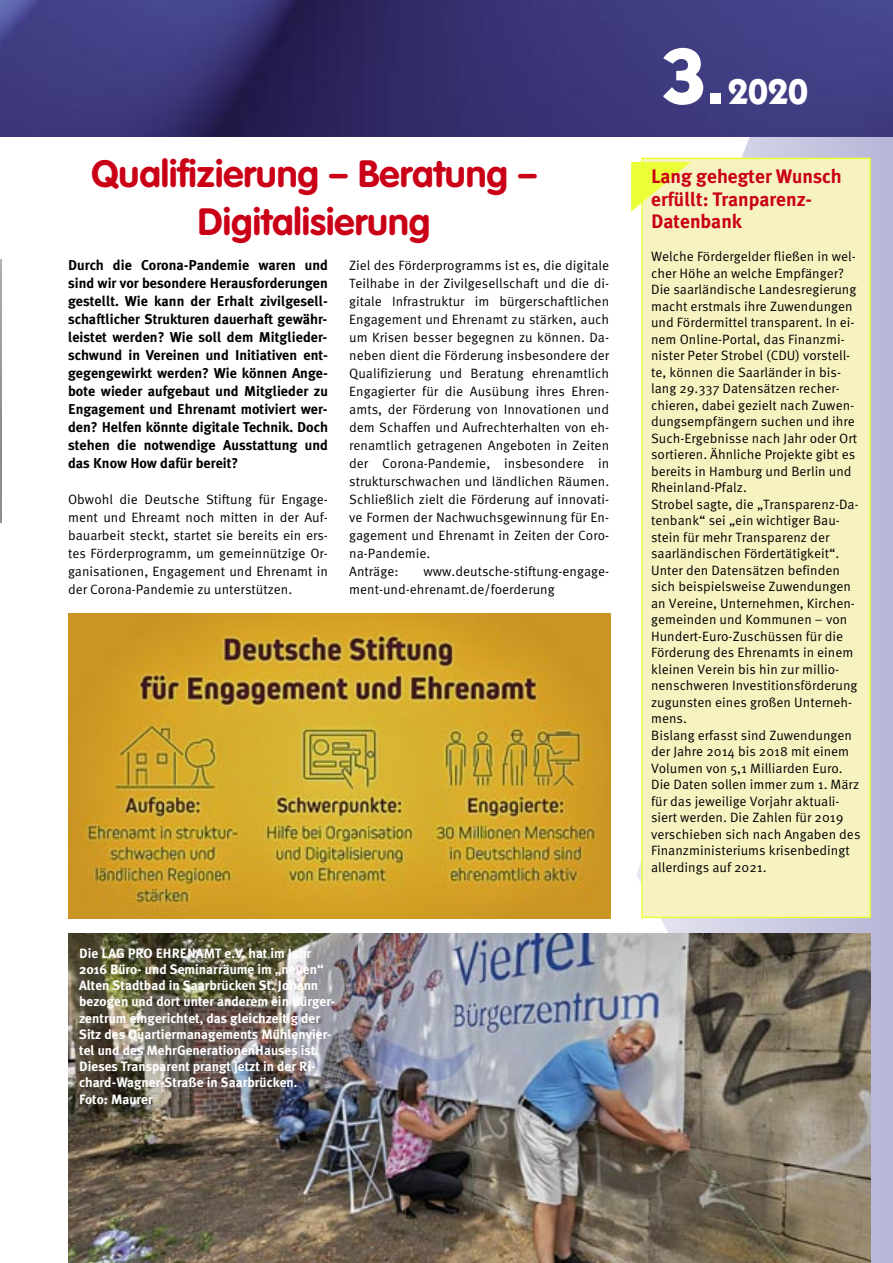
<style>
.page{position:relative;width:893px;height:1263px;background:#fff}
.page>*{position:absolute;margin:0;border:0;box-sizing:border-box;transform-origin:0 0}
.t1{font:700 37.5px/48px "VAG Rounded";color:#ca0017;text-align:center}
.t2{font:700 36px "Itc Kabel";color:#fff}
.t3{font:700 19.5px/22.5px "Meta Plus";color:#ca0017}
.t4{font:700 14.25px/18px "Meta Plus";color:#000;text-align:justify}
.t5{font:13.5px/16.5px "Meta OT Norm";color:#000}
.t6{font:700 13.5px/16.2px "Meta Plus";color:#fff}
.s1{font-size:79.5px}
.s2{font-family:"Helvetica Neue";font-size:66px}
</style>
<div class="page">
<svg style="left:521px;top:137px;width:372px;height:1126px"></svg>
<img style="left:68px;top:934px;width:803px;height:329px">
<img style="left:0;top:0;width:893px;height:137px">
<img style="left:0;top:260px;width:1px;height:262px">
<div style="left:643px;top:159px;width:226px;height:758px;background:#f6f3c1"></div>
<div style="left:641px;top:158px;width:230px;height:760px;border:2px solid #ebff39"></div>
<svg style="left:631px;top:162px;width:60px;height:50px"></svg>
<img style="left:68px;top:614px;width:542px;height:304px">
<p class="t1" style="left:91px;top:152px;width:447px">Qualifizierung – Beratung –<br>Digitalisierung</p>
<p class="t4" style="left:68px;top:257px;width:261px">Durch die Corona-Pandemie waren und sind wir vor besondere Herausforderungen gestellt. Wie kann der Erhalt zivilgesell&shy;schaftlicher Strukturen dauerhaft gewähr&shy;leistet werden? Wie soll dem Mitglieder&shy;schwund in Vereinen und Initiativen ent&shy;gegengewirkt werden? Wie können Ange&shy;bote wieder aufgebaut und Mitglieder zu Engagement und Ehrenamt motiviert wer&shy;den? Helfen könnte digitale Technik. Doch stehen die notwendige Ausstattung und das Know How dafür bereit?</p>
<p class="t5" style="left:68px;top:491px;width:261px;line-height:18px;text-align:justify">Obwohl die Deutsche Stiftung für Engage&shy;ment und Ehreamt noch mitten in der Auf&shy;bauarbeit steckt, startet sie bereits ein ers&shy;tes Förderprogramm, um gemeinnützige Or&shy;ganisationen, Engagement und Ehrenamt in der Corona-Pandemie zu unterstützen.</p>
<p class="t5" style="left:349px;top:257px;width:261px;line-height:18px;text-align:justify">Ziel des Förderprogramms ist es, die digitale Teilhabe in der Zivilgesellschaft und die di&shy;gitale Infrastruktur im bürgerschaftlichen Engagement und Ehrenamt zu stärken, auch um Krisen besser begegnen zu können. Da&shy;neben dient die Förderung insbesondere der Qualifizierung und Beratung ehrenamtlich Engagierter für die Ausübung ihres Ehren&shy;amts, der Förderung von Innovationen und dem Schaffen und Aufrechterhalten von eh&shy;renamtlich getragenen Angeboten in Zeiten der Corona-Pandemie, insbesondere in strukturschwachen und ländlichen Räumen.<br>Schließlich zielt die Förderung auf innovati&shy;ve Formen der Nachwuchsgewinnung für En&shy;gagement und Ehrenamt in Zeiten der Coro&shy;na-Pandemie.</p>
<p class="t5" style="left:349px;top:564px;width:51px">Anträge:</p>
<p class="t5" style="left:349px;top:563px;width:261px;line-height:18px;text-indent:74px">www.deutsche-stiftung-engage&shy;ment-und-ehrenamt.de/foerderung</p>
<p class="t6" style="left:79px;top:946px;width:257px">Die LAG PRO EHRENAMT e.V. hat im Jahr 2016 Büro- und Seminarräume im „neuen“ Alten Stadtbad in Saarbrücken St. Johann bezogen und dort unter anderem ein Bürger&shy;zentrum eingerichtet, das gleichzeitig der Sitz des Quartiermanagements Mühlenvier&shy;tel und des MehrGenerationenHauses ist.<br>Dieses Transparent prangt jetzt in der Ri&shy;chard-Wagner-Straße in Saarbrücken.</p>
<p class="t6" style="left:79px;top:1092px;width:75px">Foto: Maurer</p>
<p class="t2" style="left:662px;top:78px;width:148px"><span class="s1">3</span><span class="s2">.</span>2020</p>
<p class="t3" style="left:651px;top:166px;width:192px">Lang gehegter Wunsch erfüllt: Tranparenz-<br>Datenbank</p>
<p class="t5" style="left:651px;top:249px;width:206px">Welche Fördergelder fließen in wel&shy;cher Höhe an welche Empfänger?</p>
<p class="t5" style="left:651px;top:282px;width:208px">Die saarländische Landesregierung macht erstmals ihre Zuwendungen und Fördermittel transparent. In ei&shy;nem Online-Portal, das Finanzmi&shy;nister Peter Strobel (CDU) vorstell&shy;te, können die Saarländer in bis&shy;lang 29.337 Datensätzen recher&shy;chieren, dabei gezielt nach Zuwen&shy;dungsempfängern suchen und ihre Such-Ergebnisse nach Jahr oder Ort sortieren. Ähnliche Projekte gibt es bereits in Hamburg und Berlin und Rheinland-Pfalz.</p>
<p class="t5" style="left:651px;top:497px;width:209px">Strobel sagte, die „Transparenz-Da&shy;tenbank“ sei „ein wichtiger Bau&shy;stein für mehr Transparenz der saarländischen Fördertätigkeit“.<br>Unter den Datensätzen befinden sich beispielsweise Zuwendungen an Vereine, Unternehmen, Kirchen&shy;gemeinden und Kommunen – von<br>Hundert-Euro-Zuschüssen für die<br>Förderung des Ehrenamts in einem kleinen Verein bis hin zur millio&shy;nenschweren Investitionsförderung zugunsten eines großen Unterneh&shy;mens.</p>
<p class="t5" style="left:651px;top:728px;width:211px">Bislang erfasst sind Zuwendungen der Jahre 2014 bis 2018 mit einem<br>Volumen von 5,1 Milliarden Euro.<br>Die Daten sollen immer zum 1. März für das jeweilige Vorjahr aktuali&shy;siert werden. Die Zahlen für 2019 verschieben sich nach Angaben des<br>Finanzministeriums krisenbedingt allerdings auf 2021.</p>
</div>
